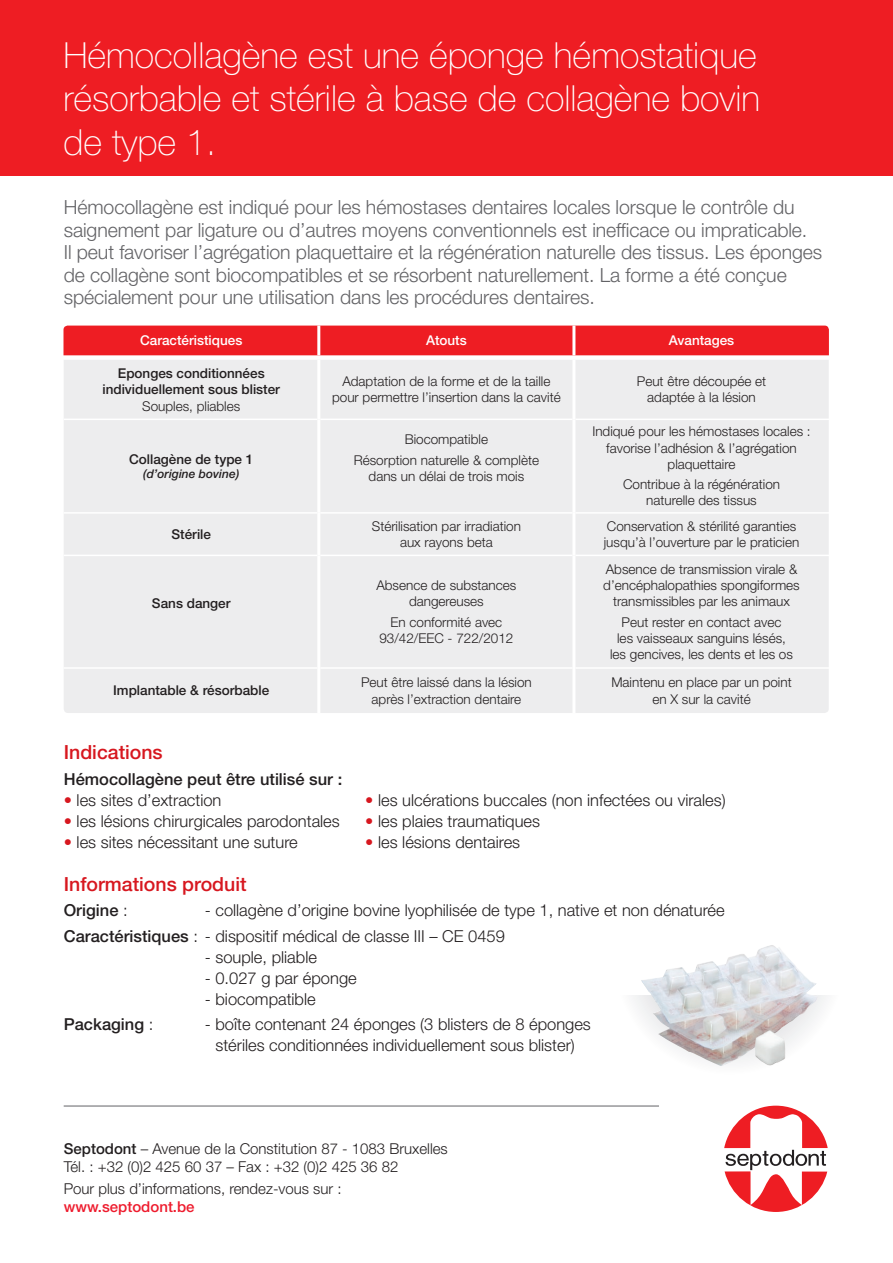
<style>
.page{position:relative;width:893px;height:1263px;background:#fff}
.page>*{position:absolute;margin:0;border:0;box-sizing:border-box;transform-origin:0 0}
.t1{font:100 36px/43.2px "Helvetica Neue LT Std";color:#fff;text-align:justify}
.t2{font:300 19.5px/22.5px "Helvetica Neue LT Std";letter-spacing:-.005em;color:#636366}
.t3{font:500 19.5px "Helvetica Neue LT Std";color:#d7171f}
.t4{font:300 16.5px/21px "Helvetica Neue LT Std";color:#231f20;text-align:center}
.t5{font:500 16.5px "Helvetica Neue LT Std";color:#231f20}
.t6{font:300 15px/18px "Helvetica Neue LT Std";color:#231f20}
.t7{font:300 13.5px/16.2px "Helvetica Neue LT Std";color:#231f20;text-align:center}
.t8{font:500 13.5px/16.2px "Helvetica Neue LT Std";color:#231f20;text-align:center}
.t9{font:500 13.5px "Helvetica Neue LT Std";color:#fff}
.t10{font:italic 500 12px "Helvetica Neue LT Std";color:#231f20}
.s1{color:#d7171f}
.s2{font-weight:300}
.s3{font-weight:500}
.s4{font-weight:500;color:#ee1b2d}
</style>
<div class="page">
<div style="left:614px;top:844px;width:230px;height:230px;background:#fbfbfb;border-radius:115px"></div>
<div style="left:590px;top:828px;width:282px;height:166px;background:#fff"></div>
<div style="left:0;top:0;width:893px;height:175px;background:#ee1d23"></div>
<img style="left:641px;top:945px;width:177px;height:121px">
<img style="left:749px;top:1028px;width:44px;height:37px">
<svg style="left:724px;top:1106px;width:104px;height:106px"></svg>
<div style="left:64px;top:360px;width:765px;height:353px;background:#ededee"></div>
<div style="left:63px;top:326px;width:766px;height:29px;background:#ee1d23"></div>
<hr style="left:64px;top:419px;width:253px;height:1px;background:#fff">
<hr style="left:320px;top:419px;width:252px;height:1px;background:#fff">
<hr style="left:575px;top:419px;width:254px;height:1px;background:#fff">
<hr style="left:64px;top:512px;width:253px;height:2px;background:#fff">
<hr style="left:320px;top:512px;width:252px;height:2px;background:#fff">
<hr style="left:575px;top:512px;width:254px;height:2px;background:#fff">
<hr style="left:64px;top:555px;width:253px;height:1px;background:#fff">
<hr style="left:320px;top:555px;width:252px;height:1px;background:#fff">
<hr style="left:575px;top:555px;width:254px;height:1px;background:#fff">
<hr style="left:64px;top:667px;width:253px;height:2px;background:#fff">
<hr style="left:320px;top:667px;width:252px;height:2px;background:#fff">
<hr style="left:575px;top:667px;width:254px;height:2px;background:#fff">
<hr style="left:317px;top:360px;width:3px;height:59px;background:#fff">
<hr style="left:572px;top:360px;width:3px;height:59px;background:#fff">
<hr style="left:317px;top:419px;width:3px;height:94px;background:#fff">
<hr style="left:572px;top:419px;width:3px;height:94px;background:#fff">
<hr style="left:317px;top:513px;width:3px;height:42px;background:#fff">
<hr style="left:572px;top:513px;width:3px;height:42px;background:#fff">
<hr style="left:317px;top:555px;width:3px;height:113px;background:#fff">
<hr style="left:572px;top:555px;width:3px;height:113px;background:#fff">
<hr style="left:317px;top:668px;width:3px;height:45px;background:#fff">
<hr style="left:572px;top:668px;width:3px;height:45px;background:#fff">
<hr style="left:317px;top:326px;width:3px;height:29px;background:#fff">
<hr style="left:572px;top:326px;width:3px;height:29px;background:#fff">
<hr style="left:64px;top:1106px;width:595px;height:1px;background:#636366">
<p class="t1" style="left:63px;top:34px;width:698px">Hémocollagène est une éponge hémostatique résorbable et stérile à base de collagène bovin de type 1.</p>
<p class="t2" style="left:64px;top:196px;width:760px">Hémocollagène est indiqué pour les hémostases dentaires locales lorsque le contrôle du saignement par ligature ou d’autres moyens conventionnels est inefficace ou impraticable.<br>Il peut favoriser l’agrégation plaquettaire et la régénération naturelle des tissus. Les éponges de collagène sont biocompatibles et se résorbent naturellement. La forme a été conçue spécialement pour une utilisation dans les procédures dentaires.</p>
<p class="t9" style="left:140px;top:332px;width:104px">Caractéristiques</p>
<p class="t9" style="left:426px;top:332px;width:42px">Atouts</p>
<p class="t9" style="left:669px;top:332px;width:67px">Avantages</p>
<p class="t8" style="left:102px;top:365px;width:179px">Eponges conditionnées individuellement sous blister</p>
<p class="t7" style="left:142px;top:397px;width:100px">Souples, pliables</p>
<p class="t8" style="left:129px;top:451px;width:126px">Collagène de type 1</p>
<p class="t10" style="left:143px;top:467px;width:98px">(d’origine bovine)</p>
<p class="t7" style="left:332px;top:373px;width:230px">Adaptation de la forme et de la taille pour permettre l’insertion dans la cavité</p>
<p class="t7" style="left:637px;top:373px;width:131px">Peut être découpée et adaptée à la lésion</p>
<p class="t7" style="left:405px;top:431px;width:85px">Biocompatible</p>
<p class="t7" style="left:354px;top:452px;width:187px">Résorption naturelle &amp; complète</p>
<p class="t7" style="left:369px;top:468px;width:157px">dans un délai de trois mois</p>
<p class="t7" style="left:592px;top:423px;width:220px">Indiqué pour les hémostases locales : favorise l’adhésion &amp; l’agrégation plaquettaire</p>
<p class="t7" style="left:623px;top:476px;width:159px">Contribue à la régénération naturelle des tissus</p>
<p class="t8" style="left:171px;top:526px;width:41px">Stérile</p>
<p class="t7" style="left:372px;top:518px;width:151px">Stérilisation par irradiation aux rayons beta</p>
<p class="t7" style="left:604px;top:518px;width:197px;text-align:left">Conservation &amp; stérilité garanties jusqu’à l’ouverture par le praticien</p>
<p class="t8" style="left:152px;top:595px;width:80px">Sans danger</p>
<p class="t7" style="left:376px;top:577px;width:142px">Absence de substances dangereuses</p>
<p class="t7" style="left:379px;top:613px;width:136px">En conformité avec<br>93/42/EEC - 722/2012</p>
<p class="t7" style="left:603px;top:561px;width:198px">Absence de transmission virale &amp; d’encéphalopathies spongiformes transmissibles par les animaux</p>
<p class="t7" style="left:610px;top:613px;width:184px">Peut rester en contact avec<br>les vaisseaux sanguins lésés, les gencives, les dents et les os</p>
<p class="t8" style="left:113px;top:682px;width:158px">Implantable &amp; résorbable</p>
<p class="t7" style="left:361px;top:674px;width:172px">Peut être laissé dans la lésion après l’extraction dentaire</p>
<p class="t7" style="left:611px;top:674px;width:182px">Maintenu en place par un point en X sur la cavité</p>
<p class="t3" style="left:64px;top:741px;width:100px">Indications</p>
<p class="t5" style="left:64px;top:769px;width:280px">Hémocollagène peut être utilisé sur :</p>
<p class="t4" style="left:64px;top:789px;width:159px"><span class="s1">•</span> les sites d’extraction</p>
<p class="t4" style="left:365px;top:789px;width:362px"><span class="s1">•</span> les ulcérations buccales (non infectées ou virales)</p>
<p class="t4" style="left:64px;top:810px;width:277px"><span class="s1">•</span> les lésions chirurgicales parodontales</p>
<p class="t4" style="left:365px;top:810px;width:176px"><span class="s1">•</span> les plaies traumatiques</p>
<p class="t4" style="left:64px;top:831px;width:236px"><span class="s1">•</span> les sites nécessitant une suture</p>
<p class="t4" style="left:365px;top:831px;width:156px"><span class="s1">•</span> les lésions dentaires</p>
<p class="t3" style="left:64px;top:872px;width:184px">Informations produit</p>
<p class="t5" style="left:64px;top:901px;width:65px">Origine <span class="s2">:</span></p>
<p class="t4" style="left:205px;top:900px;width:521px">- collagène d’origine bovine lyophilisée de type 1, native et non dénaturée</p>
<p class="t4" style="left:64px;top:925px;width:443px"><span class="s3">Caractéristiques</span> : - dispositif médical de classe III – CE 0459</p>
<p class="t4" style="left:205px;top:946px;width:114px">- souple, pliable</p>
<p class="t4" style="left:205px;top:967px;width:153px">- 0.027 g par éponge</p>
<p class="t4" style="left:205px;top:988px;width:112px">- biocompatible</p>
<p class="t5" style="left:64px;top:1014px;width:91px">Packaging <span class="s2">:</span></p>
<p class="t4" style="left:205px;top:1013px;width:388px">- boîte contenant 24 éponges (3 blisters de 8 éponges stériles conditionnées individuellement sous blister)</p>
<p class="t6" style="left:64px;top:1139px;width:385px"><span class="s3">Septodont</span> – Avenue de la Constitution 87 - 1083 Bruxelles</p>
<p class="t6" style="left:64px;top:1157px;width:336px">Tél. : +32 (0)2 425 60 37 – Fax : +32 (0)2 425 36 82</p>
<p class="t6" style="left:64px;top:1180px;width:279px">Pour plus d’informations, rendez-vous sur : <span class="s4">www.septodont.be</span></p>
</div>
